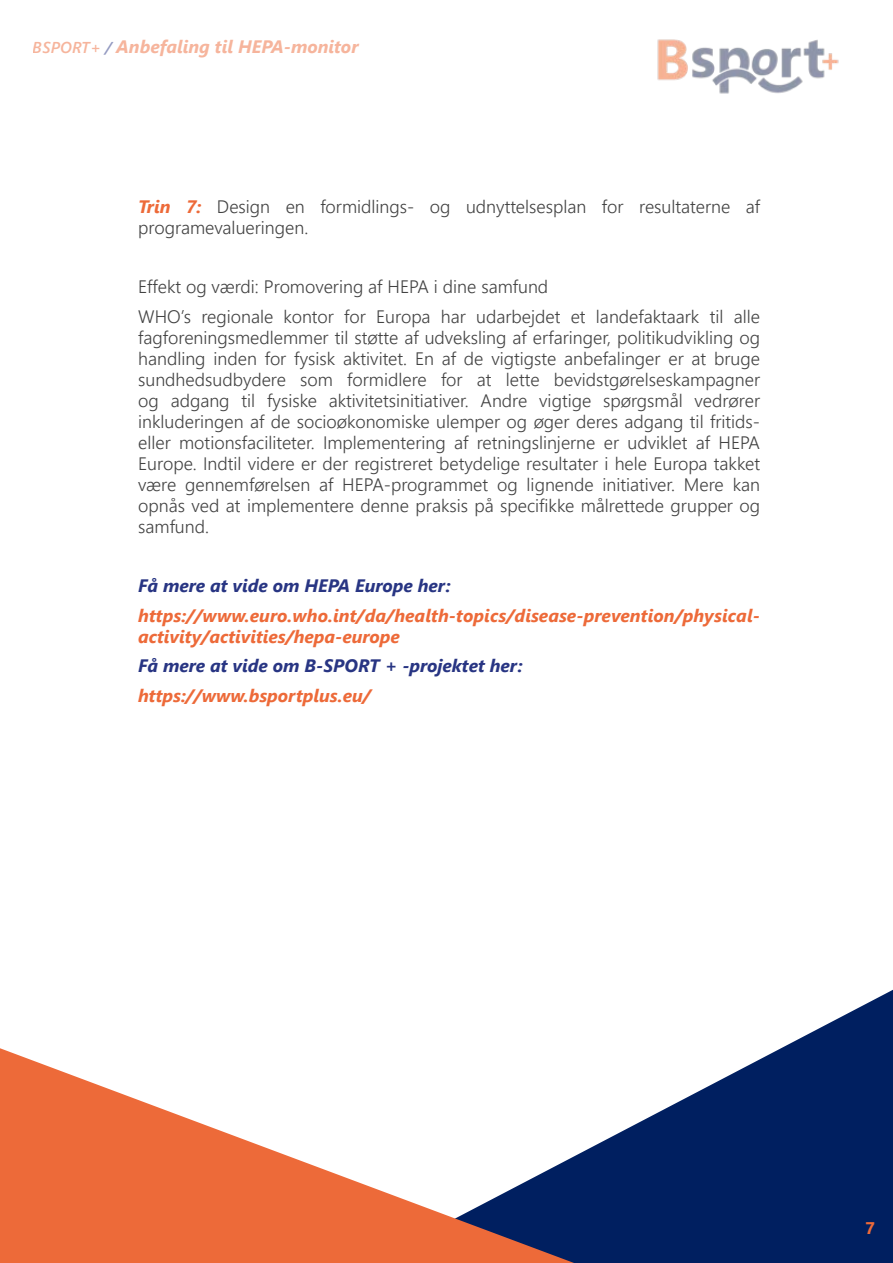
<style>
.page{position:relative;width:893px;height:1263px;background:#fff}
.page>*{position:absolute;margin:0;border:0;box-sizing:border-box;transform-origin:0 0}
.t1{font:300 18px/21px "Segoe UI";color:#434343}
.t2{font:italic 700 18px/21px "Segoe UI";color:#ed6a39}
.t3{font:italic 700 18px "Segoe UI";color:#283583}
.t4{font:700 18px "Acumin Pro";color:#ed6a39}
.s1{font-weight:600;font-size:15.75px}
.s2{font-weight:600;font-size:15.75px;color:#283583}
.s3{font-weight:700;font-style:italic;color:#ed6a39}
</style>
<div class="page">
<svg style="left:574px;top:990px;width:319px;height:273px;fill:#001f60"></svg>
<svg style="left:0;top:1048px;width:574px;height:215px"></svg>
<img style="left:657px;top:39px;width:182px;height:55px">
<p class="t2" style="left:33px;top:34px;width:327px"><span class="s1">BSPORT+</span> <span class="s2">/</span> Anbefaling til HEPA-monitor</p>
<p class="t1" style="left:138px;top:195px;width:623px"><span class="s3">Trin 7:</span> Design en formidlings- og udnyttelsesplan for resultaterne af programevalueringen.</p>
<p class="t1" style="left:138px;top:270px;width:623px;line-height:29.5px">Effekt og værdi: Promovering af HEPA i dine samfund<br>WHO’s regionale kontor for Europa har udarbejdet et landefaktaark til alle</p>
<p class="t1" style="left:138px;top:325px;width:623px;text-align:justify">fagforeningsmedlemmer til støtte af udveksling af erfaringer, politikudvikling og handling inden for fysisk aktivitet. En af de vigtigste anbefalinger er at bruge sundhedsudbydere som formidlere for at lette bevidstgørelseskampagner og adgang til fysiske aktivitetsinitiativer. Andre vigtige spørgsmål vedrører inkluderingen af de socioøkonomiske ulemper og øger deres adgang til fritids&shy;eller motionsfaciliteter. Implementering af retningslinjerne er udviklet af HEPA Europe. Indtil videre er der registreret betydelige resultater i hele Europa takket være gennemførelsen af HEPA-programmet og lignende initiativer. Mere kan opnås ved at implementere denne praksis på specifikke målrettede grupper og samfund.</p>
<p class="t3" style="left:138px;top:569px;width:314px">Få mere at vide om HEPA Europe her:</p>
<p class="t2" style="left:138px;top:602px;width:623px">https://www.euro.who.int/da/health-topics/disease-prevention/physical&shy;activity/activities/hepa-europe</p>
<p class="t3" style="left:138px;top:649px;width:386px">Få mere at vide om B-SPORT + -projektet her:</p>
<p class="t2" style="left:138px;top:682px;width:234px">https://www.bsportplus.eu/</p>
<p class="t4" style="left:866px;top:1215px;width:10px">7</p>
</div>
